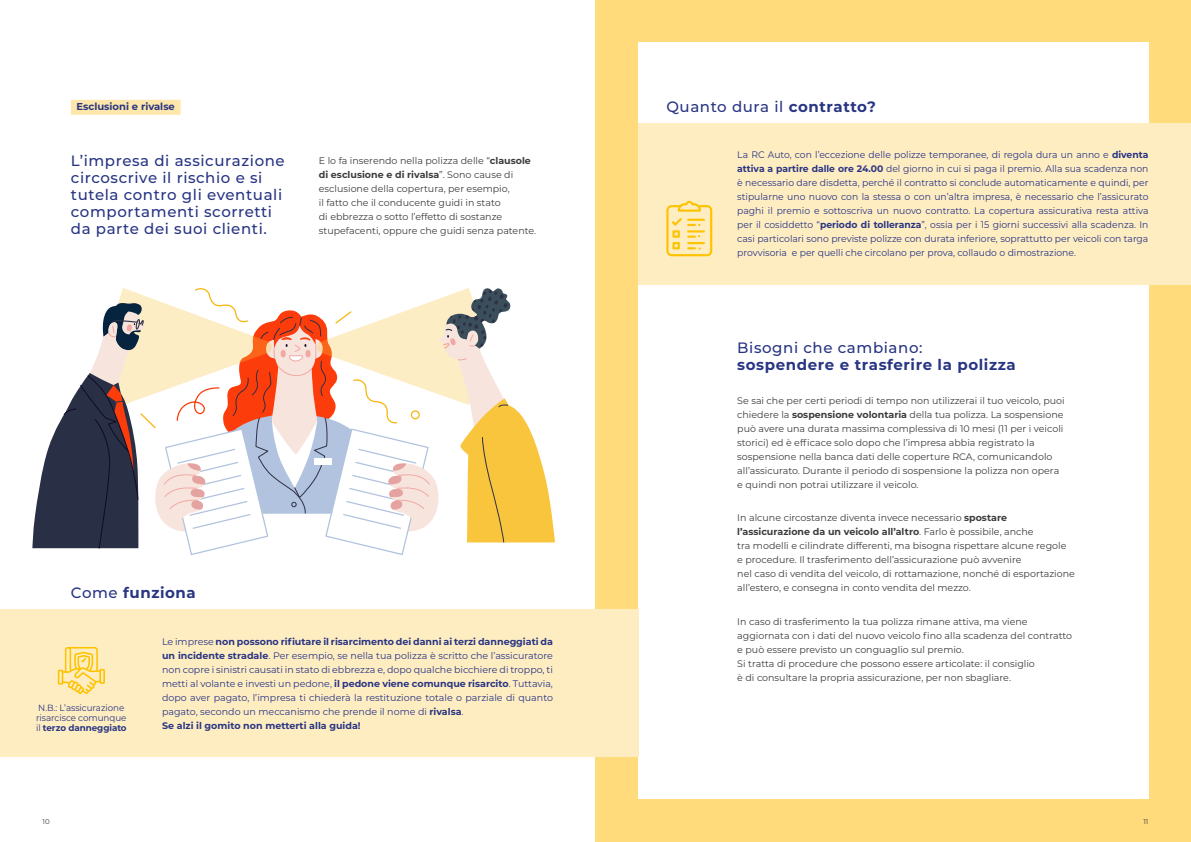
<style>
.page{position:relative;width:1191px;height:842px;background:#fff}
.page>*{position:absolute;margin:0;border:0;box-sizing:border-box;transform-origin:0 0}
.t1{font:500 15px/17px "Montserrat";letter-spacing:.04em;color:#283583}
.t2{font:700 15px "Montserrat";letter-spacing:.04em;color:#283583}
.t3{font:700 10px "Montserrat";color:#283583}
.t4{font:9.5px/14px "Montserrat";color:#3c3c3b}
.t5{font:9.5px/14px "Montserrat";color:#283583;text-align:justify}
.t6{font:700 9.5px "Montserrat";color:#283583}
.t7{font:9px/10.3px "Montserrat";letter-spacing:-.005em;color:#283583}
.t8{font:7px "Montserrat";color:#3c3c3b}
.s1{font-weight:700}
.s2{font-weight:500}
</style>
<div class="page">
<svg style="left:32px;top:288px;width:523px;height:267px"></svg>
<div style="left:595px;top:0;width:596px;height:842px;background:#ffdb7c"></div>
<div style="left:638px;top:43px;width:510px;height:756px;background:#fff"></div>
<div style="left:71px;top:100px;width:110px;height:15px;background:#ffe7ac"></div>
<div style="left:638px;top:123px;width:553px;height:162px;background:#ffedc2"></div>
<svg style="left:666px;top:201px;width:46px;height:55px"></svg>
<div style="left:0;top:610px;width:638px;height:147px;background:#ffedc2"></div>
<svg style="left:58px;top:647px;width:47px;height:47px"></svg>
<p class="t3" style="left:77px;top:100px;width:100px">Esclusioni e rivalse</p>
<p class="t1" style="left:71px;top:152px;width:215px">L’impresa di assicurazione circoscrive il rischio e si tutela contro gli eventuali comportamenti scorretti da parte dei suoi clienti.</p>
<p class="t4" style="left:319px;top:153px;width:219px">E lo fa inserendo nella polizza delle “<span class="s1">clausole di esclusione e di rivalsa</span>”. Sono cause di esclusione della copertura, per esempio,<br>il fatto che il conducente guidi in stato<br>di ebbrezza o sotto l’effetto di sostanze stupefacenti, oppure che guidi senza patente.</p>
<p class="t2" style="left:71px;top:582px;width:126px"><span class="s2">Come</span> funziona</p>
<p class="t5" style="left:162px;top:634px;width:392px">Le imprese <span class="s1">non possono rifiutare il risarcimento dei danni ai terzi danneggiati da un incidente stradale</span>. Per esempio, se nella tua polizza è scritto che l’assicuratore non copre i sinistri causati in stato di ebbrezza e, dopo qualche bicchiere di troppo, ti metti al volante e investi un pedone, <span class="s1">il pedone viene comunque risarcito</span>. Tuttavia, dopo aver pagato, l’impresa ti chiederà la restituzione totale o parziale di quanto pagato, secondo un meccanismo che prende il nome di <span class="s1">rivalsa</span>.</p>
<p class="t6" style="left:162px;top:718px;width:200px">Se alzi il gomito non metterti alla guida!</p>
<p class="t7" style="left:36px;top:702px;width:92px">N.B.: L’assicurazione risarcisce comunque il <span class="s1">terzo danneggiato</span></p>
<p class="t1" style="left:666px;top:97px;width:211px">Quanto dura il <span class="s1">contratto?</span></p>
<p class="t5" style="left:737px;top:148px;width:413px">La RC Auto, con l’eccezione delle polizze temporanee, di regola dura un anno e <span class="s1">diventa attiva a partire dalle ore 24.00</span> del giorno in cui si paga il premio. Alla sua scadenza non è necessario dare disdetta, perché il contratto si conclude automaticamente e quindi, per stipularne uno nuovo con la stessa o con un’altra impresa, è necessario che l’assicurato paghi il premio e sottoscriva un nuovo contratto. La copertura assicurativa resta attiva per il cosiddetto “<span class="s1">periodo di tolleranza</span>”, ossia per i 15 giorni successivi alla scadenza. In casi particolari sono previste polizze con durata inferiore, soprattutto per veicoli con targa provvisoria e per quelli che circolano per prova, collaudo o dimostrazione.</p>
<p class="t1" style="left:737px;top:339px;width:187px">Bisogni che cambiano:</p>
<p class="t2" style="left:737px;top:354px;width:280px">sospendere e trasferire la polizza</p>
<p class="t4" style="left:737px;top:393px;width:329px">Se sai che per certi periodi di tempo non utilizzerai il tuo veicolo, puoi chiedere la <span class="s1">sospensione volontaria</span> della tua polizza. La sospensione può avere una durata massima complessiva di 10 mesi (11 per i veicoli storici) ed è efficace solo dopo che l’impresa abbia registrato la sospensione nella banca dati delle coperture RCA, comunicandolo all’assicurato. Durante il periodo di sospensione la polizza non opera e quindi non potrai utilizzare il veicolo.</p>
<p class="t4" style="left:737px;top:511px;width:339px">In alcune circostanze diventa invece necessario <span class="s1">spostare l’assicurazione da un veicolo all’altro</span>. Farlo è possibile, anche<br>tra modelli e cilindrate differenti, ma bisogna rispettare alcune regole<br>e procedure. Il trasferimento dell’assicurazione può avvenire<br>nel caso di vendita del veicolo, di rottamazione, nonché di esportazione all’estero, e consegna in conto vendita del mezzo.</p>
<p class="t4" style="left:737px;top:614px;width:336px">In caso di trasferimento la tua polizza rimane attiva, ma viene aggiornata con i dati del nuovo veicolo fino alla scadenza del contratto e può essere previsto un conguaglio sul premio.<br>Si tratta di procedure che possono essere articolate: il consiglio<br>è di consultare la propria assicurazione, per non sbagliare.</p>
<p class="t8" style="left:43px;top:817px;width:9px">10</p>
<p class="t8" style="left:1143px;top:817px;width:7px">11</p>
</div>
